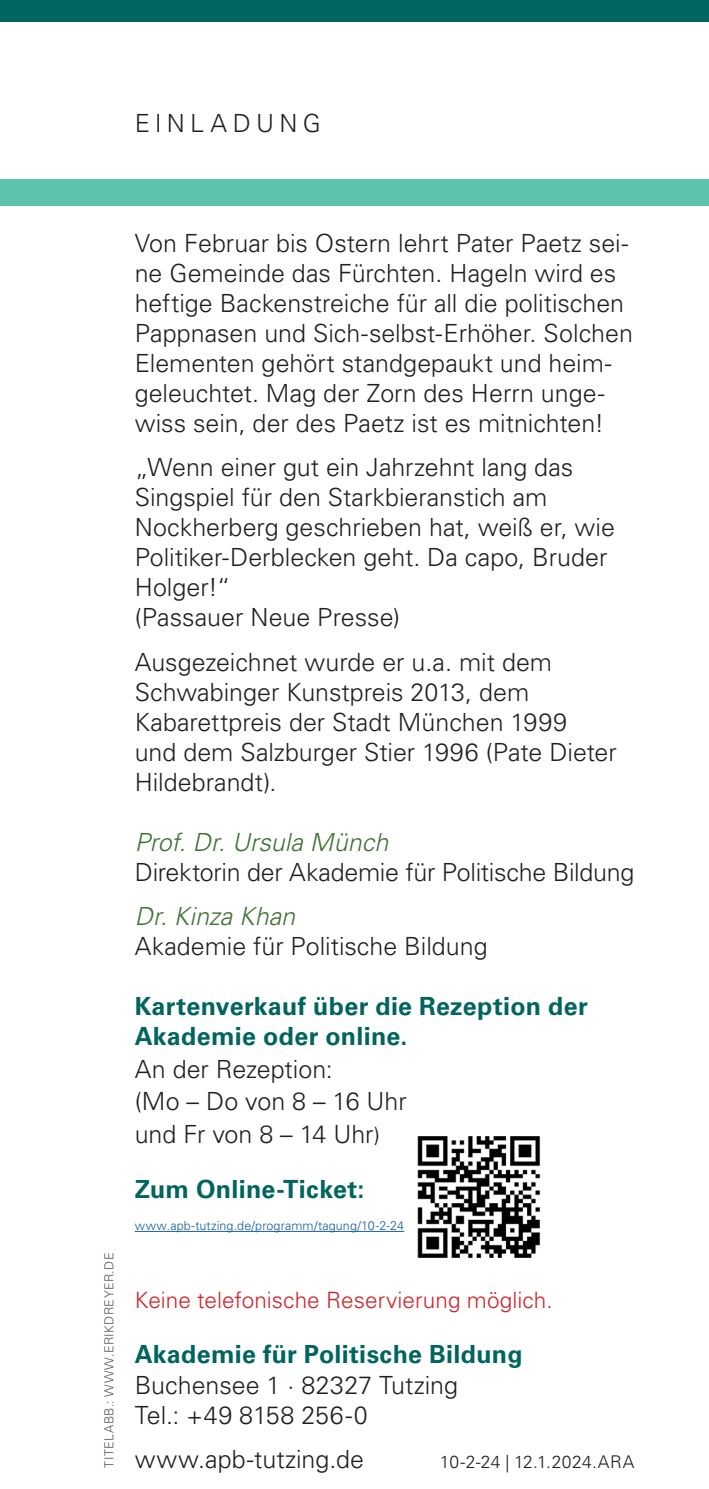
<style>
.page{position:relative;width:709px;height:1489px;background:#fff}
.page>*{position:absolute;margin:0;border:0;box-sizing:border-box;transform-origin:0 0}
.Fließtext_10{font:300 25px/30px "Univers LT Std";color:#231f20}
.Fließtext_10-2{font:700 25px/30px "Univers LT Std";letter-spacing:.01em;color:#00655e}
.Programm-Zwiti_gruen_10_12p{font:300 25px/30px "Univers LT Std";color:#231f20}
.Rubrik{font:300 25px "Univers LT Std";letter-spacing:.21em;color:#231f20}
.Fließtext_10-3{font:300 22.5px "Univers LT Std";letter-spacing:.005em;color:#d1232a}
.Fließtext_10-4{font:300 17.5px "Univers LT Std";letter-spacing:.015em;color:#231f20}
.Fließtext_10-5{font:300 12.5px "Univers LT Std";letter-spacing:.01em;color:#175d9e}
.Creditline{font:300 12.5px "Univers LT Std";letter-spacing:.035em;color:#57585a}
.s1{font-style:italic;color:#407134}
.s2{font-size:22.5px}
.s3{font-weight:700;color:#00655e}
</style>
<div class="page">
<div style="left:0;top:0;width:709px;height:21px;background:#00655e"></div>
<div style="left:0;top:179px;width:709px;height:26px;background:#5dc3ad"></div>
<hr style="left:135px;top:1230px;width:269px;height:1px;background:#175d9e">
<img style="left:417px;top:1136px;width:124px;height:122px">
<p class="Rubrik" style="left:135px;top:108px;width:188px">EINLADUNG</p>
<p class="Creditline" style="left:101px;top:1467px;width:216px;rotate:-90deg">TITELABB.: WWW.ERIKDREYER.DE</p>
<p class="Fließtext_10" style="left:135px;top:228px;width:500px">Von Februar bis Ostern lehrt Pater Paetz sei&shy;ne Gemeinde das Fürchten. Hageln wird es heftige Backenstreiche für all die politischen Pappnasen und Sich-selbst-Erhöher. Solchen Elementen gehört standgepaukt und heim&shy;geleuchtet. Mag der Zorn des Herrn unge&shy;wiss sein, der des Paetz ist es mitnichten!</p>
<p class="Fließtext_10" style="left:135px;top:452px;width:482px">„Wenn einer gut ein Jahrzehnt lang das<br>Singspiel für den Starkbieranstich am<br>Nockherberg geschrieben hat, weiß er, wie<br>Politiker-Derblecken geht. Da capo, Bruder<br>Holger!“<br>(Passauer Neue Presse)</p>
<p class="Fließtext_10" style="left:135px;top:646px;width:483px">Ausgezeichnet wurde er u.a. mit dem Schwabinger Kunstpreis 2013, dem Kabarettpreis der Stadt München 1999<br>und dem Salzburger Stier 1996 (Pate Dieter Hildebrandt).</p>
<p class="Fließtext_10" style="left:135px;top:826px;width:501px"><span class="s1">Prof. Dr. Ursula Münch<br></span>Direktorin der Akademie für Politische Bildung</p>
<p class="Fließtext_10" style="left:135px;top:901px;width:354px"><span class="s1">Dr. Kinza Khan<br></span>Akademie für Politische Bildung</p>
<p class="Fließtext_10-2" style="left:135px;top:991px;width:454px">Kartenverkauf über die Rezeption der<br>Akademie oder online.</p>
<p class="Fließtext_10" style="left:135px;top:1052px;width:273px;line-height:32.5px">An der Rezeption:<br>(Mo – Do von 8 – 16 Uhr und Fr von 8 – 14 Uhr<span class="s2">)</span></p>
<p class="Fließtext_10-2" style="left:135px;top:1173px;width:231px">Zum Online-Ticket:</p>
<p class="Fließtext_10-5" style="left:135px;top:1218px;width:271px">www.apb-tutzing.de/programm/tagung/10-2-24</p>
<p class="Fließtext_10-3" style="left:135px;top:1285px;width:419px">Keine telefonische Reservierung möglich.</p>
<p class="Programm-Zwiti_gruen_10_12p" style="left:135px;top:1339px;width:389px"><span class="s3">Akademie für Politische Bildung<br></span>Buchensee 1 · 82327 Tutzing<br>Tel.: +49 8158 256-0</p>
<p class="Fließtext_10" style="left:135px;top:1443px;width:231px">www.apb-tutzing.de</p>
<p class="Fließtext_10-4" style="left:440px;top:1450px;width:196px">10-2-24 | 12.1.2024.ARA</p>
</div>
